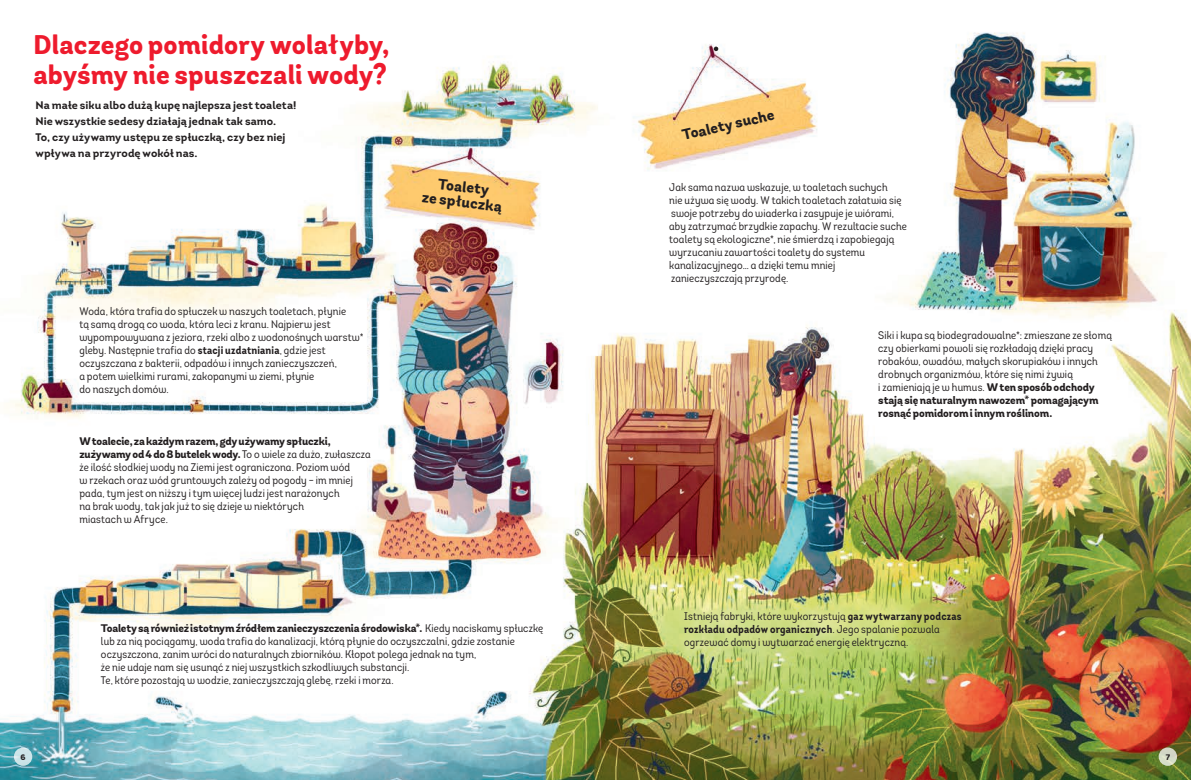
<style>
.page{position:relative;width:1191px;height:780px;background:#fff}
.page>*{position:absolute;margin:0;border:0;box-sizing:border-box;transform-origin:0 0}
.TITRE{font:800 27px "Andes Rounded";color:#ee1b2d}
.TITRE-2{font:800 15px "Andes Rounded";color:#231f20}
.COURANT{font:11px "Intro Cond Alt";letter-spacing:.015em;color:#231f20}
.COURANT-2{font:800 11px "Andes Rounded";letter-spacing:-.015em;color:#231f20}
.CHAPEAU{font:700 11px "Intro";letter-spacing:.005em;color:#231f20}
.COURANT-3{font:700 11px "Intro Cond";letter-spacing:.015em;color:#231f20}
.COURANT-4{font:800 8px "Andes Rounded";color:#231f20}
.s1{font-family:"Intro Cond";font-weight:700}
.s2{font-family:"Intro Cond Alt";font-weight:400}
.s3{font-family:"Andes Rounded";font-weight:800}
</style>
<div class="page">
<img style="left:0;top:32px;width:1191px;height:748px">
<div style="left:677px;top:604px;width:291px;height:51px;background:#fff;opacity:.25"></div>
<svg style="left:713px;top:46px;width:5px;height:5px"></svg>
<svg style="left:14px;top:747px;width:18px;height:18px"></svg>
<svg style="left:1158px;top:747px;width:19px;height:18px"></svg>
<p class="TITRE" style="left:33px;top:28px;width:357px">Dlaczego pomidory wolałyby,</p>
<p class="TITRE" style="left:33px;top:58px;width:355px">abyśmy nie spuszczali wody?</p>
<p class="CHAPEAU" style="left:35px;top:98px;width:262px">Na małe siku albo dużą kupę najlepsza jest toaleta!</p>
<p class="CHAPEAU" style="left:35px;top:114px;width:242px">Nie wszystkie sedesy działają jednak tak samo.</p>
<p class="CHAPEAU" style="left:35px;top:130px;width:252px">To, czy używamy ustępu ze spłuczką, czy bez niej</p>
<p class="CHAPEAU" style="left:35px;top:146px;width:164px">wpływa na przyrodę wokół nas.</p>
<p class="COURANT" style="left:79px;top:304px;width:268px">Woda, która trafia do spłuczek w naszych toaletach, płynie</p>
<p class="COURANT" style="left:79px;top:317px;width:253px">tą samą drogą co woda, która leci z kranu. Najpierw jest</p>
<p class="COURANT" style="left:79px;top:330px;width:286px">wypompowywana z jeziora, rzeki albo z wodonośnych warstw*</p>
<p class="COURANT" style="left:79px;top:343px;width:248px">gleby. Następnie trafia do <span class="s1">stacji uzdatniania</span>, gdzie jest</p>
<p class="COURANT" style="left:79px;top:356px;width:259px">oczyszczana z bakterii, odpadów i innych zanieczyszczeń,</p>
<p class="COURANT" style="left:79px;top:369px;width:236px">a potem wielkimi rurami, zakopanymi w ziemi, płynie</p>
<p class="COURANT" style="left:79px;top:382px;width:91px">do naszych domów.</p>
<p class="COURANT-2" style="left:79px;top:434px;width:253px">W toalecie, za każdym razem, gdy używamy spłuczki,</p>
<p class="COURANT-2" style="left:79px;top:447px;width:293px">zużywamy od 4 do 8 butelek wody. <span class="s2">To o wiele za dużo, zwłaszcza</span></p>
<p class="COURANT" style="left:79px;top:460px;width:272px">że ilość słodkiej wody na Ziemi jest ograniczona. Poziom wód</p>
<p class="COURANT" style="left:79px;top:473px;width:275px">w rzekach oraz wód gruntowych zależy od pogody – im mniej</p>
<p class="COURANT" style="left:79px;top:486px;width:262px">pada, tym jest on niższy i tym więcej ludzi jest narażonych</p>
<p class="COURANT" style="left:79px;top:499px;width:226px">na brak wody, tak jak już to się dzieje w niektórych</p>
<p class="COURANT" style="left:79px;top:512px;width:90px">miastach w Afryce.</p>
<p class="TITRE-2" style="left:439px;top:175px;width:53px;rotate:6deg">Toalety</p>
<p class="TITRE-2" style="left:423px;top:188px;width:82px;rotate:6deg">ze spłuczką</p>
<p class="COURANT-2" style="left:101px;top:621px;width:444px">Toalety są również istotnym źródłem zanieczyszczenia środowiska*. <span class="s2">Kiedy naciskamy spłuczkę</span></p>
<p class="COURANT" style="left:101px;top:634px;width:415px">lub za nią pociągamy, woda trafia do kanalizacji, którą płynie do oczyszczalni, gdzie zostanie</p>
<p class="COURANT" style="left:101px;top:647px;width:377px">oczyszczona, zanim wróci do naturalnych zbiorników. Kłopot polega jednak na tym,</p>
<p class="COURANT" style="left:101px;top:660px;width:310px">że nie udaje nam się usunąć z niej wszystkich szkodliwych substancji.</p>
<p class="COURANT" style="left:101px;top:673px;width:294px">Te, które pozostają w wodzie, zanieczyszczają glebę, rzeki i morza.</p>
<p class="TITRE-2" style="left:680px;top:126px;width:96px;rotate:-13deg">Toalety suche</p>
<p class="COURANT" style="left:669px;top:181px;width:220px">Jak sama nazwa wskazuje, w toaletach suchych</p>
<p class="COURANT" style="left:669px;top:194px;width:234px">nie używa się wody. W takich toaletach załatwia się</p>
<p class="COURANT" style="left:671px;top:207px;width:225px">swoje potrzeby do wiaderka i zasypuje je wiórami,</p>
<p class="COURANT" style="left:669px;top:220px;width:239px">aby zatrzymać brzydkie zapachy. W rezultacie suche</p>
<p class="COURANT" style="left:669px;top:233px;width:227px">toalety są ekologiczne*, nie śmierdzą i zapobiegają</p>
<p class="COURANT" style="left:669px;top:246px;width:197px">wyrzucaniu zawartości toalety do systemu</p>
<p class="COURANT" style="left:669px;top:259px;width:167px">kanalizacyjnego… a dzięki temu mniej</p>
<p class="COURANT" style="left:671px;top:272px;width:119px">zanieczyszczają przyrodę.</p>
<p class="COURANT" style="left:878px;top:328px;width:235px">Siki i kupa są biodegradowalne*: zmieszane ze słomą</p>
<p class="COURANT" style="left:878px;top:341px;width:216px">czy obierkami powoli się rozkładają dzięki pracy</p>
<p class="COURANT" style="left:878px;top:354px;width:221px">robaków, owadów, małych skorupiaków i innych</p>
<p class="COURANT" style="left:878px;top:367px;width:196px">drobnych organizmów, które się nimi żywią</p>
<p class="COURANT" style="left:878px;top:380px;width:218px">i zamieniają je w humus. <span class="s3">W ten sposób odchody</span></p>
<p class="COURANT-2" style="left:878px;top:393px;width:222px">stają się naturalnym nawozem* pomagającym</p>
<p class="COURANT-2" style="left:878px;top:406px;width:175px">rosnąć pomidorom i innym roślinom.</p>
<p class="COURANT" style="left:684px;top:609px;width:279px">Istnieją fabryki, które wykorzystują <span class="s1">gaz wytwarzany podczas</span></p>
<p class="COURANT-3" style="left:684px;top:621px;width:257px">rozkładu odpadów organicznych<span class="s2">. Jego spalanie pozwala</span></p>
<p class="COURANT" style="left:684px;top:635px;width:226px">ogrzewać domy i wytwarzać energię elektryczną.</p>
<p class="COURANT-4" style="left:21px;top:751px;width:7px">6</p>
<p class="COURANT-4" style="left:1165px;top:751px;width:6px">7</p>
</div>
